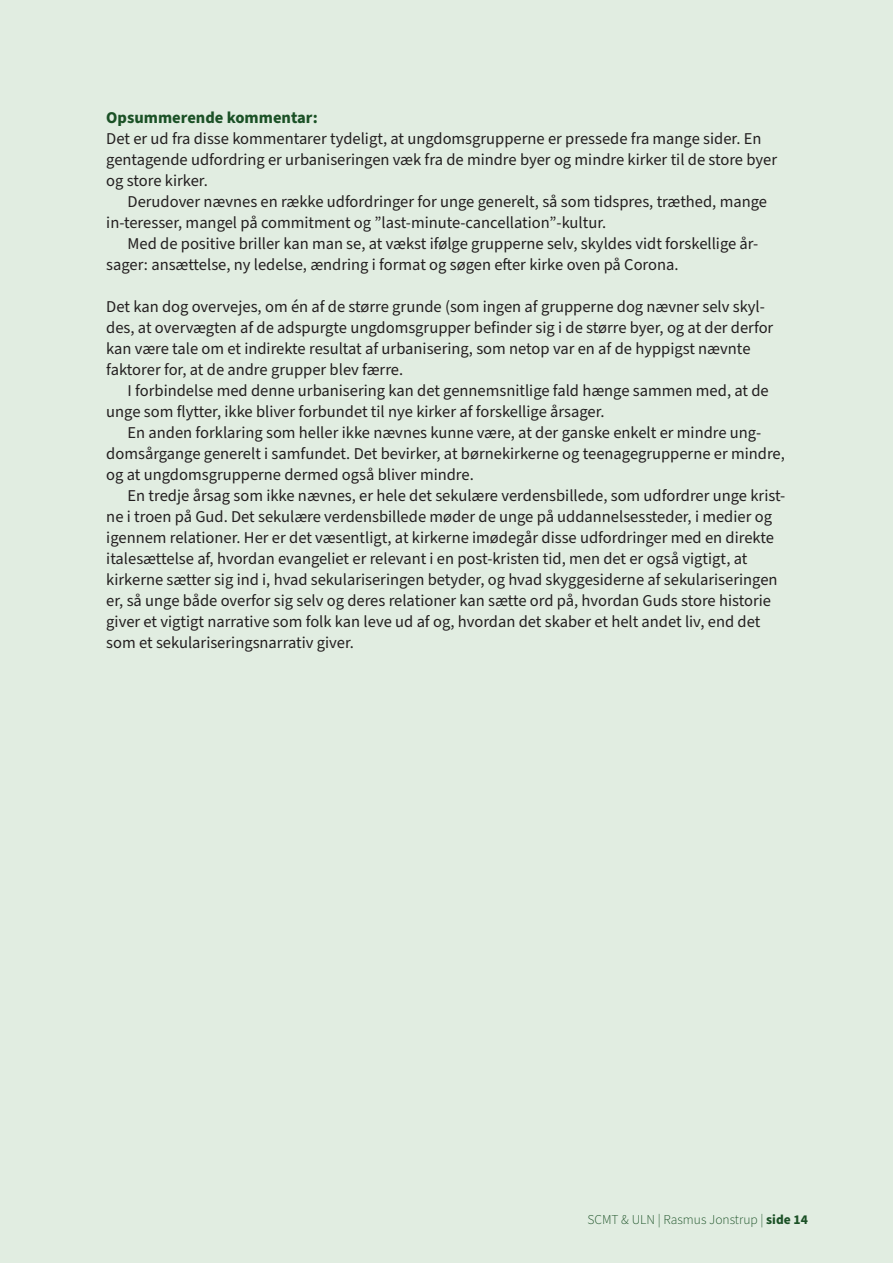
<style>
.page{position:relative;width:893px;height:1263px;background:#e1ede1}
.page>*{position:absolute;margin:0;border:0;box-sizing:border-box;transform-origin:0 0}
.Brød{font:16.5px/21px "Source Sans Pro";color:#231f20}
.Brød_start{font:16.5px/21px "Source Sans Pro";color:#231f20}
.Bold_brød__grøn{font:700 16.5px "Source Sans Pro";color:#1b5126}
.t1{font:300 13.5px "Source Sans Pro";color:#1b5126}
.s1{font-weight:700}
</style>
<div class="page">
<p class="Bold_brød__grøn" style="left:106px;top:106px;width:213px">Opsummerende kommentar:</p>
<p class="Brød_start" style="left:106px;top:129px;width:672px">Det er ud fra disse kommentarer tydeligt, at ungdomsgrupperne er pressede fra mange sider. En gentagende udfordring er urbaniseringen væk fra de mindre byer og mindre kirker til de store byer og store kirker.</p>
<p class="Brød" style="left:106px;top:192px;width:662px;text-indent:21px">Derudover nævnes en række udfordringer for unge generelt, så som tidspres, træthed, mange in-teresser, mangel på commitment og ”last-minute-cancellation”-kultur.</p>
<p class="Brød" style="left:106px;top:234px;width:654px;text-indent:21px">Med de positive briller kan man se, at vækst ifølge grupperne selv, skyldes vidt forskellige år&shy;sager: ansættelse, ny ledelse, ændring i format og søgen efter kirke oven på Corona.</p>
<p class="Brød_start" style="left:106px;top:297px;width:669px">Det kan dog overvejes, om én af de større grunde (som ingen af grupperne dog nævner selv skyl&shy;des, at overvægten af de adspurgte ungdomsgrupper befinder sig i de større byer, og at der derfor kan være tale om et indirekte resultat af urbanisering, som netop var en af de hyppigst nævnte faktorer for, at de andre grupper blev færre.</p>
<p class="Brød" style="left:106px;top:381px;width:664px;text-indent:21px">I forbindelse med denne urbanisering kan det gennemsnitlige fald hænge sammen med, at de unge som flytter, ikke bliver forbundet til nye kirker af forskellige årsager.</p>
<p class="Brød" style="left:106px;top:423px;width:680px;text-indent:21px">En anden forklaring som heller ikke nævnes kunne være, at der ganske enkelt er mindre ung&shy;domsårgange generelt i samfundet. Det bevirker, at børnekirkerne og teenagegrupperne er mindre, og at ungdomsgrupperne dermed også bliver mindre.</p>
<p class="Brød" style="left:106px;top:486px;width:680px;text-indent:21px">En tredje årsag som ikke nævnes, er hele det sekulære verdensbillede, som udfordrer unge krist&shy;ne i troen på Gud. Det sekulære verdensbillede møder de unge på uddannelsessteder, i medier og igennem relationer. Her er det væsentligt, at kirkerne imødegår disse udfordringer med en direkte italesættelse af, hvordan evangeliet er relevant i en post-kristen tid, men det er også vigtigt, at kirkerne sætter sig ind i, hvad sekulariseringen betyder, og hvad skyggesiderne af sekulariseringen er, så unge både overfor sig selv og deres relationer kan sætte ord på, hvordan Guds store historie giver et vigtigt narrative som folk kan leve ud af og, hvordan det skaber et helt andet liv, end det som et sekulariseringsnarrativ giver.</p>
<p class="t1" style="left:587px;top:1210px;width:222px">SCMT &amp; ULN | Rasmus Jonstrup | <span class="s1">side 14</span></p>
</div>
